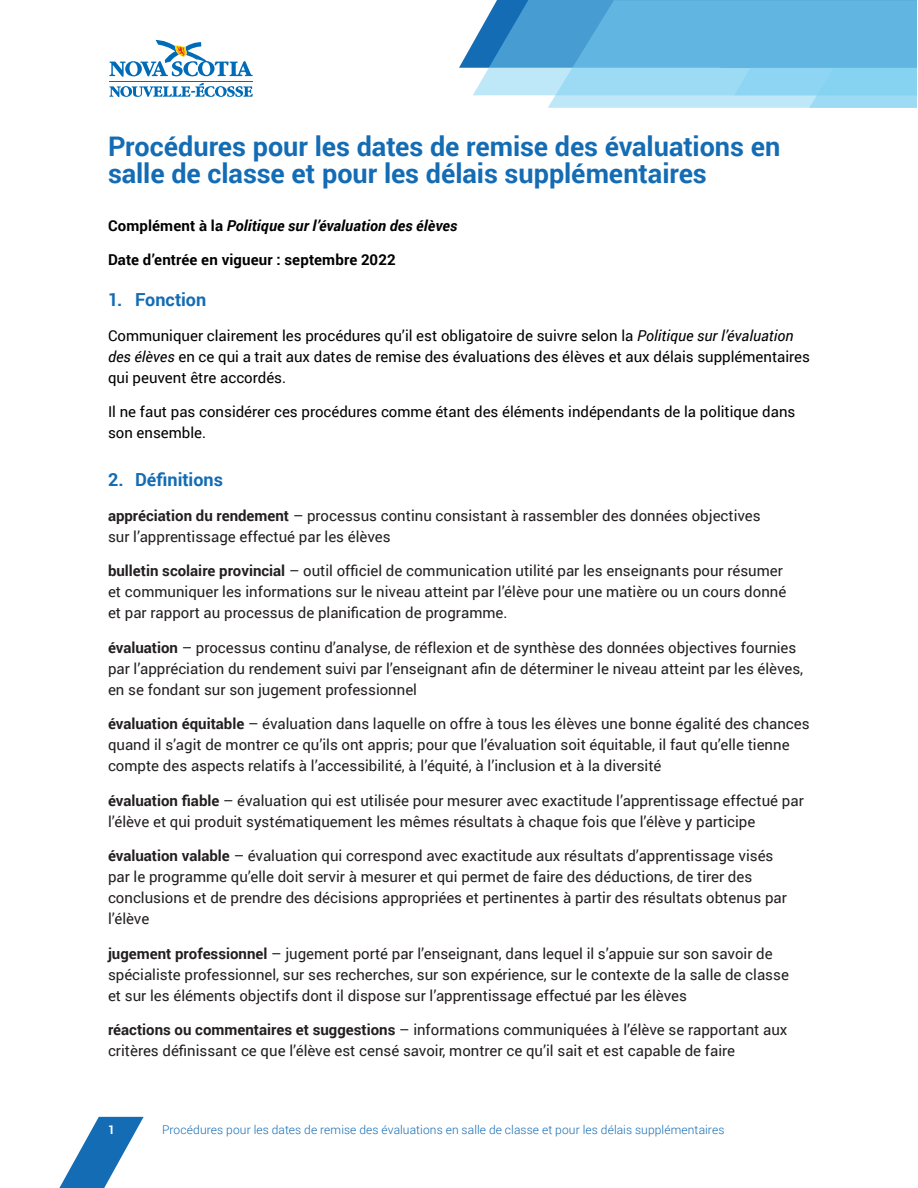
<style>
.page{position:relative;width:918px;height:1188px;background:#fff}
.page>*{position:absolute;margin:0;border:0;box-sizing:border-box;transform-origin:0 0}
.t1{font:700 27px/27px "Roboto";letter-spacing:-.005em;color:#136cb4}
.t2{font:700 18px "Roboto";color:#136cb4}
.t3{font:15px/21px "Roboto";color:#231f20}
.t4{font:15px/21px "Roboto";color:#000}
.t5{font:italic 700 15px "Roboto";letter-spacing:.005em;color:#000}
.t6{font:700 15px "Roboto";letter-spacing:.01em;color:#000}
.t7{font:300 12px "Roboto";letter-spacing:.01em;color:#136cb4}
.t8{font:700 12px "Roboto";color:#fff}
.s1{font-style:normal}
.s2{font-style:italic}
.s3{font-weight:700}
</style>
<div class="page">
<svg style="left:59px;top:1117px;width:85px;height:71px"></svg>
<svg style="left:459px;top:0;width:458px;height:108px"></svg>
<hr style="left:109px;top:81px;width:144px;height:1px;background:#006bb7">
<svg style="left:109px;top:39px;width:144px;height:38px"></svg>
<svg style="left:109px;top:83px;width:144px;height:14px"></svg>
<h1 class="t1" style="left:108px;top:132px;width:674px">Procédures pour les dates de remise des évaluations en salle de classe et pour les délais supplémentaires</h1>
<p class="t5" style="left:108px;top:215px;width:351px"><span class="s1">Complément à la</span> Politique sur l’évaluation des élèves</p>
<p class="t6" style="left:108px;top:249px;width:289px">Date d’entrée en vigueur : septembre 2022</p>
<p class="t2" style="left:108px;top:287px;width:100px">1. Fonction</p>
<p class="t4" style="left:108px;top:325px;width:704px">Communiquer clairement les procédures qu’il est obligatoire de suivre selon la <span class="s2">Politique sur l’évaluation des élèves</span> en ce qui a trait aux dates de remise des évaluations des élèves et aux délais supplémentaires qui peuvent être accordés.</p>
<p class="t4" style="left:108px;top:401px;width:689px">Il ne faut pas considérer ces procédures comme étant des éléments indépendants de la politique dans son ensemble.</p>
<p class="t2" style="left:108px;top:467px;width:116px">2. Définitions</p>
<p class="t3" style="left:108px;top:505px;width:654px"><span class="s3">appréciation du rendement</span> – processus continu consistant à rassembler des données objectives sur l’apprentissage effectué par les élèves</p>
<p class="t3" style="left:108px;top:560px;width:680px"><span class="s3">bulletin scolaire provincial</span> – outil officiel de communication utilité par les enseignants pour résumer et communiquer les informations sur le niveau atteint par l’élève pour une matière ou un cours donné et par rapport au processus de planification de programme.</p>
<p class="t3" style="left:108px;top:637px;width:697px"><span class="s3">évaluation</span> – processus continu d’analyse, de réflexion et de synthèse des données objectives fournies par l’appréciation du rendement suivi par l’enseignant afin de déterminer le niveau atteint par les élèves, en se fondant sur son jugement professionnel</p>
<p class="t3" style="left:108px;top:713px;width:703px"><span class="s3">évaluation équitable</span> – évaluation dans laquelle on offre à tous les élèves une bonne égalité des chances quand il s’agit de montrer ce qu’ils ont appris; pour que l’évaluation soit équitable, il faut qu’elle tienne compte des aspects relatifs à l’accessibilité, à l’équité, à l’inclusion et à la diversité</p>
<p class="t3" style="left:108px;top:790px;width:697px"><span class="s3">évaluation fiable</span> – évaluation qui est utilisée pour mesurer avec exactitude l’apprentissage effectué par l’élève et qui produit systématiquement les mêmes résultats à chaque fois que l’élève y participe</p>
<p class="t3" style="left:108px;top:845px;width:680px"><span class="s3">évaluation valable</span> – évaluation qui correspond avec exactitude aux résultats d’apprentissage visés par le programme qu’elle doit servir à mesurer et qui permet de faire des déductions, de tirer des conclusions et de prendre des décisions appropriées et pertinentes à partir des résultats obtenus par l’élève</p>
<p class="t3" style="left:108px;top:943px;width:682px"><span class="s3">jugement professionnel</span> – jugement porté par l’enseignant, dans lequel il s’appuie sur son savoir de spécialiste professionnel, sur ses recherches, sur son expérience, sur le contexte de la salle de classe et sur les éléments objectifs dont il dispose sur l’apprentissage effectué par les élèves</p>
<p class="t3" style="left:108px;top:1019px;width:681px"><span class="s3">réactions ou commentaires et suggestions</span> – informations communiquées à l’élève se rapportant aux critères définissant ce que l’élève est censé savoir, montrer ce qu’il sait et est capable de faire</p>
<p class="t8" style="left:108px;top:1121px;width:8px">1</p>
<p class="t7" style="left:162px;top:1121px;width:564px">Procédures pour les dates de remise des évaluations en salle de classe et pour les délais supplémentaires</p>
</div>
